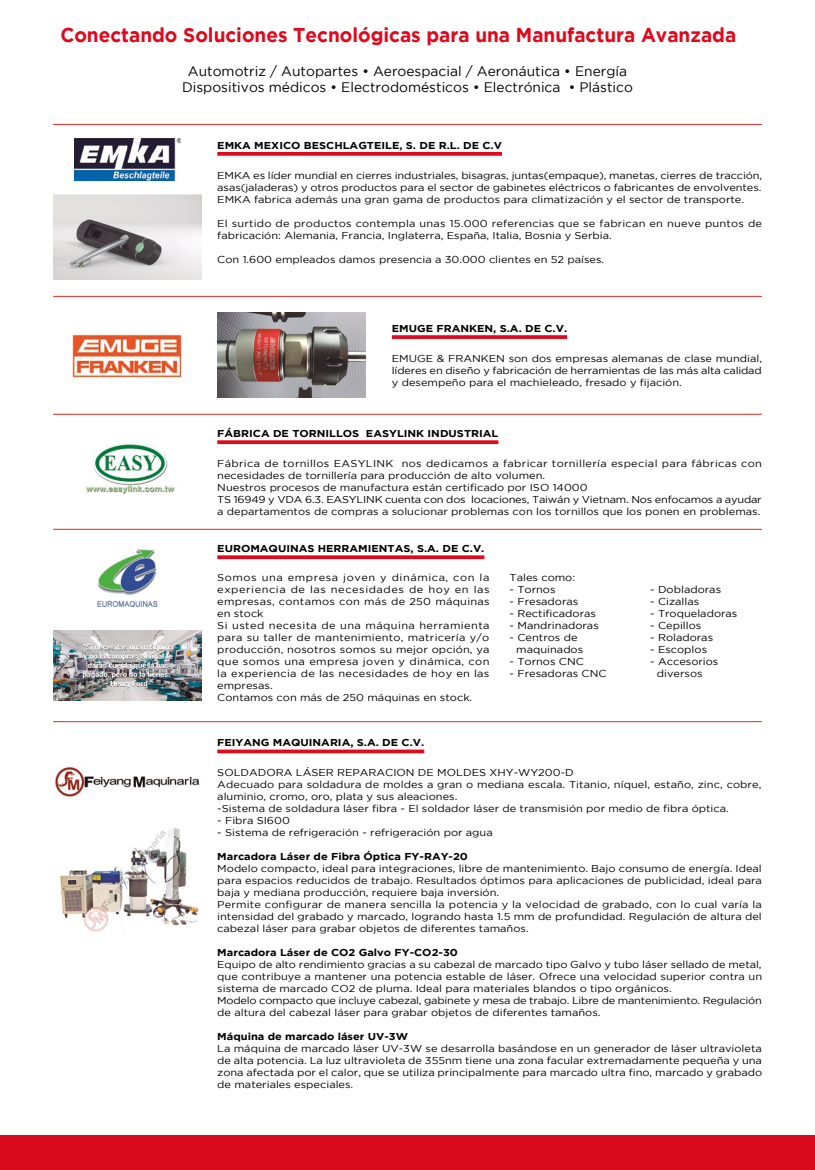
<style>
.page{position:relative;width:815px;height:1170px;background:#fff}
.page>*{position:absolute;margin:0;border:0;box-sizing:border-box;transform-origin:0 0}
.t1{font:700 20px "Gotham";color:#e1081c;scale:.95 1}
.t2{font:13.75px/16.5px "Gotham";color:#000;text-align:center}
.t3{font:10px/12px "Gotham";color:#000;scale:1.1 1}
.t4{font:10px/12px "Gotham";letter-spacing:.025em;color:#000;scale:1.1 1}
.t5{font:700 10px "Gotham";color:#000;scale:1.1 1}
.t6{font:10px/12px "Gotham";letter-spacing:.02em;color:#000;scale:1.1 1}
</style>
<div class="page">
<div style="left:0;top:1134px;width:815px;height:35px;background:#d90a1c"></div>
<hr style="left:53px;top:124px;width:709px;height:1px;background:#e2251d">
<hr style="left:53px;top:296px;width:709px;height:1px;background:#e2251d">
<hr style="left:53px;top:414px;width:709px;height:1px;background:#e2251d">
<hr style="left:53px;top:529px;width:709px;height:1px;background:#e2251d">
<hr style="left:53px;top:721px;width:709px;height:1px;background:#e2251d">
<svg style="left:217px;top:152px;width:285px;height:4px"></svg>
<svg style="left:217px;top:440px;width:281px;height:4px"></svg>
<svg style="left:217px;top:555px;width:267px;height:4px"></svg>
<svg style="left:217px;top:749px;width:207px;height:4px"></svg>
<svg style="left:392px;top:335px;width:175px;height:4px"></svg>
<img style="left:74px;top:139px;width:106px;height:41px">
<img style="left:85px;top:443px;width:90px;height:51px">
<img style="left:97px;top:550px;width:61px;height:56px">
<img style="left:53px;top:630px;width:148px;height:70px">
<img style="left:55px;top:766px;width:145px;height:31px">
<img style="left:72px;top:334px;width:110px;height:45px">
<img style="left:53px;top:195px;width:148px;height:85px">
<img style="left:217px;top:313px;width:148px;height:85px">
<img style="left:60px;top:827px;width:139px;height:105px">
<h1 class="t1" style="left:60px;top:23px;width:713px">Conectando Soluciones Tecnológicas para una Manufactura Avanzada</h1>
<h2 class="t2" style="left:182px;top:63px;width:452px">Automotriz / Autopartes • Aeroespacial / Aeronáutica • Energía<br>Dispositivos médicos • Electrodomésticos • Electrónica • Plástico</h2>
<p class="t5" style="left:217px;top:139px;width:260px">EMKA MEXICO BESCHLAGTEILE, S. DE R.L. DE C.V</p>
<p class="t3" style="left:217px;top:169px;width:497px;text-align:justify">EMKA es líder mundial en cierres industriales, bisagras, juntas(empaque), manetas, cierres de tracción, asas(jaladeras) y otros productos para el sector de gabinetes eléctricos o fabricantes de envolventes.<br>EMKA fabrica además una gran gama de productos para climatización y el sector de transporte.</p>
<p class="t6" style="left:217px;top:217px;width:497px">El surtido de productos contempla unas 15.000 referencias que se fabrican en nueve puntos de fabricación: Alemania, Francia, Inglaterra, España, Italia, Bosnia y Serbia.</p>
<p class="t3" style="left:217px;top:253px;width:353px">Con 1.600 empleados damos presencia a 30.000 clientes en 52 países.</p>
<p class="t5" style="left:392px;top:323px;width:161px">EMUGE FRANKEN, S.A. DE C.V.</p>
<p class="t3" style="left:392px;top:352px;width:338px;text-align:justify">EMUGE &amp; FRANKEN son dos empresas alemanas de clase mundial, líderes en diseño y fabricación de herramientas de las más alta calidad y desempeño para el machieleado, fresado y fijación.</p>
<p class="t5" style="left:217px;top:428px;width:257px">FÁBRICA DE TORNILLOS EASYLINK INDUSTRIAL</p>
<p class="t3" style="left:217px;top:457px;width:497px">Fábrica de tornillos EASYLINK nos dedicamos a fabricar tornillería especial para fábricas con necesidades de tornillería para producción de alto volumen.<br>Nuestros procesos de manufactura están certificado por ISO 14000<br>TS 16949 y VDA 6.3. EASYLINK cuenta con dos locaciones, Taiwán y Vietnam. Nos enfocamos a ayudar a departamentos de compras a solucionar problemas con los tornillos que los ponen en problemas.</p>
<p class="t5" style="left:217px;top:543px;width:244px">EUROMAQUINAS HERRAMIENTAS, S.A. DE C.V.</p>
<p class="t4" style="left:217px;top:571px;width:249px">Somos una empresa joven y dinámica, con la experiencia de las necesidades de hoy en las empresas, contamos con más de 250 máquinas en stock<br>Si usted necesita de una máquina herramienta para su taller de mantenimiento, matricería y/o producción, nosotros somos su mejor opción, ya que somos una empresa joven y dinámica, con la experiencia de las necesidades de hoy en las empresas.<br>Contamos con más de 250 máquinas en stock.</p>
<p class="t3" style="left:510px;top:571px;width:61px">Tales como:</p>
<p class="t3" style="left:650px;top:583px;width:66px">- Dobladoras</p>
<p class="t3" style="left:650px;top:595px;width:46px">- Cizallas</p>
<p class="t3" style="left:650px;top:607px;width:81px">- Troqueladoras</p>
<p class="t3" style="left:650px;top:619px;width:48px">- Cepillos</p>
<p class="t3" style="left:650px;top:631px;width:59px">- Roladoras</p>
<p class="t3" style="left:650px;top:643px;width:53px">- Escoplos</p>
<p class="t3" style="left:657px;top:655px;width:58px;text-indent:-7px">- Accesorios diversos</p>
<p class="t3" style="left:510px;top:583px;width:43px">- Tornos</p>
<p class="t3" style="left:510px;top:595px;width:64px">- Fresadoras</p>
<p class="t3" style="left:510px;top:607px;width:80px">- Rectificadoras</p>
<p class="t3" style="left:510px;top:619px;width:83px">- Mandrinadoras</p>
<p class="t3" style="left:516px;top:631px;width:62px;text-indent:-7px">- Centros de maquinados</p>
<p class="t3" style="left:510px;top:655px;width:69px">- Tornos CNC</p>
<p class="t3" style="left:510px;top:667px;width:90px">- Fresadoras CNC</p>
<p class="t5" style="left:217px;top:737px;width:190px">FEIYANG MAQUINARIA, S.A. DE C.V.</p>
<p class="t3" style="left:217px;top:766px;width:496px">SOLDADORA LÁSER REPARACION DE MOLDES XHY-WY200-D<br>Adecuado para soldadura de moldes a gran o mediana escala. Titanio, níquel, estaño, zinc, cobre, aluminio, cromo, oro, plata y sus aleaciones.<br>-Sistema de soldadura láser fibra - El soldador láser de transmisión por medio de fibra óptica.</p>
<p class="t3" style="left:217px;top:814px;width:67px">- Fibra SI600</p>
<p class="t3" style="left:217px;top:826px;width:252px">- Sistema de refrigeración - refrigeración por agua</p>
<p class="t5" style="left:217px;top:850px;width:229px">Marcadora Láser de Fibra Óptica FY-RAY-20</p>
<p class="t3" style="left:217px;top:862px;width:497px">Modelo compacto, ideal para integraciones, libre de mantenimiento. Bajo consumo de energía. Ideal para espacios reducidos de trabajo. Resultados óptimos para aplicaciones de publicidad, ideal para baja y mediana producción, requiere baja inversión.<br>Permite configurar de manera sencilla la potencia y la velocidad de grabado, con lo cual varía la intensidad del grabado y marcado, logrando hasta 1.5 mm de profundidad. Regulación de altura del cabezal láser para grabar objetos de diferentes tamaños.</p>
<p class="t5" style="left:217px;top:946px;width:220px">Marcadora Láser de CO2 Galvo FY-CO2-30</p>
<p class="t3" style="left:217px;top:958px;width:497px">Equipo de alto rendimiento gracias a su cabezal de marcado tipo Galvo y tubo láser sellado de metal, que contribuye a mantener una potencia estable de láser. Ofrece una velocidad superior contra un sistema de marcado CO2 de pluma. Ideal para materiales blandos o tipo orgánicos.<br>Modelo compacto que incluye cabezal, gabinete y mesa de trabajo. Libre de mantenimiento. Regulación de altura del cabezal láser para grabar objetos de diferentes tamaños.</p>
<p class="t5" style="left:217px;top:1030px;width:175px">Máquina de marcado láser UV-3W</p>
<p class="t3" style="left:217px;top:1042px;width:497px;text-align:justify">La máquina de marcado láser UV-3W se desarrolla basándose en un generador de láser ultravioleta de alta potencia. La luz ultravioleta de 355nm tiene una zona facular extremadamente pequeña y una zona afectada por el calor, que se utiliza principalmente para marcado ultra fino, marcado y grabado de materiales especiales.</p>
</div>
